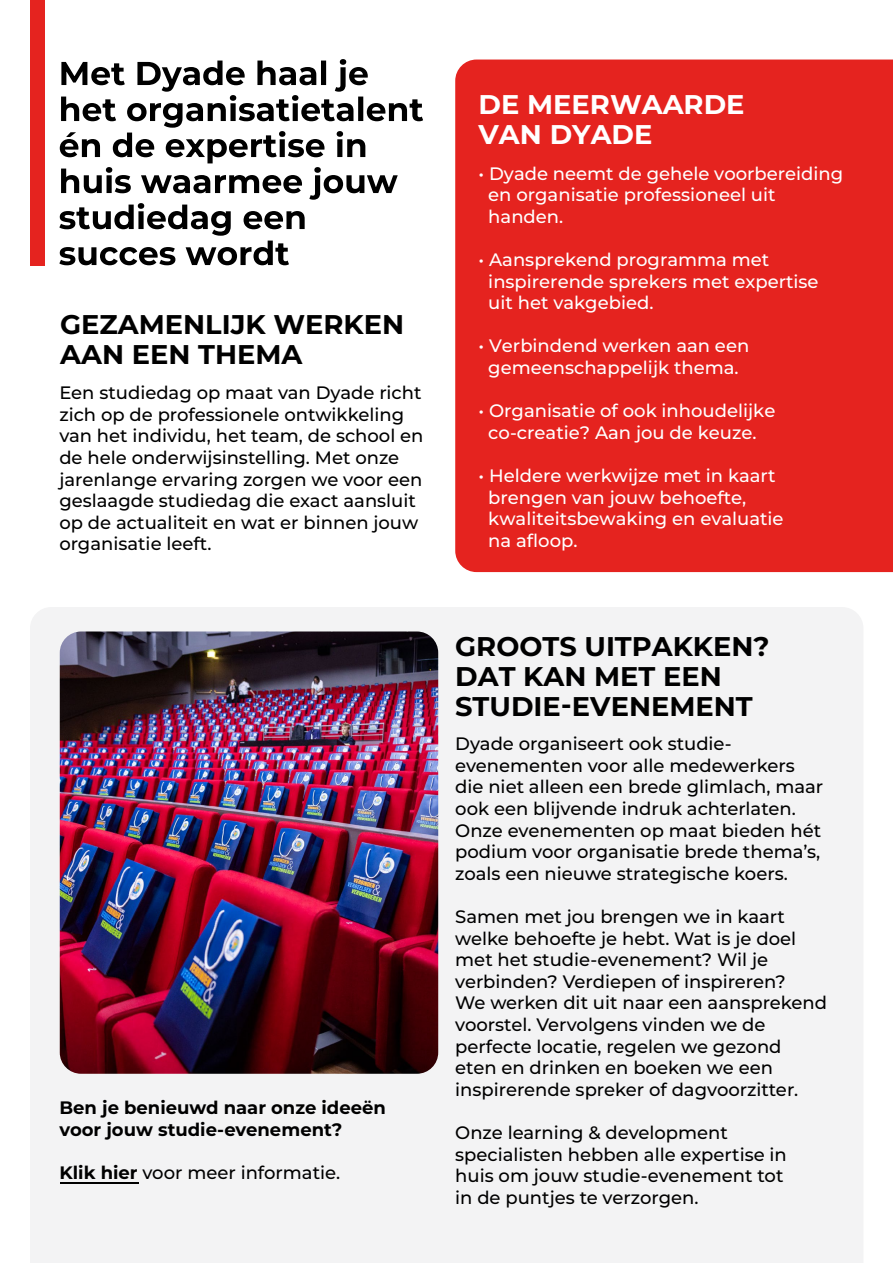
<style>
.page{position:relative;width:893px;height:1263px;background:#fff}
.page>*{position:absolute;margin:0;border:0;box-sizing:border-box;transform-origin:0 0}
.t1{font:100 27px/30px "Montserrat";color:#000}
.t2{font:100 27px/30px "Montserrat";color:#fff}
.t3{font:500 18px/21.6px "Montserrat";color:#000}
.t4{font:100 18px/21.6px "Montserrat";color:#fff}
.t5{font:700 18px/21.6px "Montserrat";color:#000}
.s1{font-weight:700}
</style>
<div class="page">
<div style="left:30px;top:607px;width:833px;height:656px;background:#f3f3f4"></div>
<div style="left:455px;top:60px;width:438px;height:512px;background:#e5231f"></div>
<svg style="left:59px;top:59px;width:364px;height:206px"></svg>
<div style="left:30px;top:0;width:15px;height:265px;background:#e5231f"></div>
<img style="left:60px;top:631px;width:378px;height:443px">
<hr style="left:61px;top:1182px;width:78px;height:2px;background:#000">
<h1 class="t1" style="left:60px;top:309px;width:346px">GEZAMENLIJK WERKEN<br>AAN EEN THEMA</h1>
<p class="t3" style="left:59px;top:381px;width:366px">Een studiedag op maat van Dyade richt zich op de professionele ontwikkeling van het individu, het team, de school en de hele onderwijsinstelling. Met onze jarenlange ervaring zorgen we voor een geslaagde studiedag die exact aansluit op de actualiteit en wat er binnen jouw organisatie leeft.</p>
<p class="t5" style="left:60px;top:1096px;width:328px">Ben je benieuwd naar onze ideeën voor jouw studie-evenement?</p>
<p class="t3" style="left:60px;top:1161px;width:282px"><span class="s1">Klik hier</span> voor meer informatie.</p>
<h1 class="t2" style="left:479px;top:88px;width:267px">DE MEERWAARDE<br>VAN DYADE</h1>
<p class="t4" style="left:488px;top:162px;width:356px;text-indent:-10px">• Dyade neemt de gehele voorbereiding en organisatie professioneel uit handen.</p>
<p class="t4" style="left:488px;top:248px;width:332px;text-indent:-10px">• Aansprekend programma met inspirerende sprekers met expertise uit het vakgebied.</p>
<p class="t4" style="left:479px;top:335px;width:272px;text-align:center">• Verbindend werken aan een gemeenschappelijk thema.</p>
<p class="t4" style="left:479px;top:400px;width:298px;text-align:center">• Organisatie of ook inhoudelijke co-creatie? Aan jou de keuze.</p>
<p class="t4" style="left:488px;top:464px;width:297px;text-indent:-10px">• Heldere werkwijze met in kaart brengen van jouw behoefte, kwaliteitsbewaking en evaluatie na afloop.</p>
<h1 class="t1" style="left:455px;top:630px;width:316px">GROOTS UITPAKKEN?<br>DAT KAN MET EEN<br>STUDIE-EVENEMENT</h1>
<p class="t3" style="left:455px;top:732px;width:370px">Dyade organiseert ook studie&shy;evenementen voor alle medewerkers die niet alleen een brede glimlach, maar ook een blijvende indruk achterlaten.<br>Onze evenementen op maat bieden hét podium voor organisatie brede thema’s, zoals een nieuwe strategische koers.</p>
<p class="t3" style="left:455px;top:905px;width:373px">Samen met jou brengen we in kaart welke behoefte je hebt. Wat is je doel met het studie-evenement? Wil je verbinden? Verdiepen of inspireren?<br>We werken dit uit naar een aansprekend voorstel. Vervolgens vinden we de perfecte locatie, regelen we gezond eten en drinken en boeken we een inspirerende spreker of dagvoorzitter.</p>
<p class="t3" style="left:455px;top:1121px;width:333px">Onze learning &amp; development specialisten hebben alle expertise in huis om jouw studie-evenement tot in de puntjes te verzorgen.</p>
</div>
